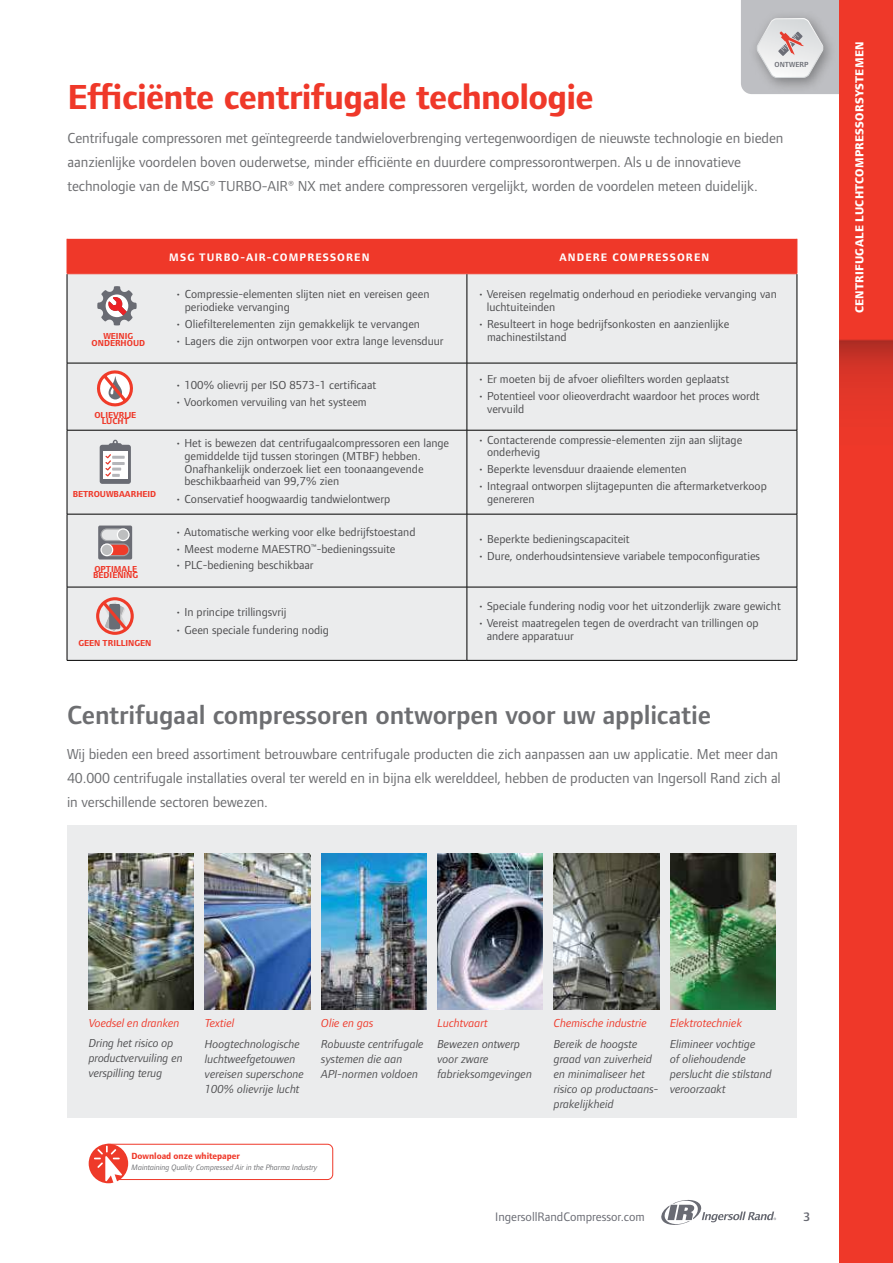
<style>
.page{position:relative;width:893px;height:1263px;background:#fff}
.page>*{position:absolute;margin:0;border:0;box-sizing:border-box;transform-origin:0 0}
.t1{font:700 36px "Foundry Form Sans";letter-spacing:-.02em;color:#ef3829}
.t2{font:600 27px "Foundry Form Sans";letter-spacing:-.01em;color:#6d6e71}
.t3{font:15px/24px "Foundry Form Sans";letter-spacing:-.005em;color:#6d6e71}
.t4{font:12.75px "Foundry Form Sans";color:#696b73}
.t5{font:600 12.75px "Foundry Form Sans";color:#696b73}
.t6{font:12px/12.8px "Foundry Form Sans";color:#4d4d4f}
.t7{font:italic 12px/15px "Foundry Form Sans";color:#4d4d4f}
.t8{font:italic 12px "Foundry Form Sans";color:#ef3829}
.t9{font:800 12px "Foundry Form Sans";letter-spacing:.02em;color:#fff}
.t10{font:700 11.25px "Foundry Form Sans";letter-spacing:.1em;color:#fff}
.t11{font:700 9.3px "Foundry Form Sans";letter-spacing:-.005em;color:#ef3829}
.t12{font:700 9px/7.2px "Foundry Form Sans";color:#ef3829;text-align:center}
.t13{font:italic 8.1px "Foundry Form Sans";letter-spacing:-.005em;color:#6d6e71}
.t14{font:600 7.65px "Foundry Form Sans";color:#6a6c74}
</style>
<div class="page">
<svg style="left:661px;top:1199px;width:115px;height:26px"></svg>
<div style="left:839px;top:0;width:54px;height:1263px;background:#ef3829"></div>
<div style="left:67px;top:825px;width:730px;height:293px;background:#ebeced"></div>
<img style="left:89px;top:853px;width:105px;height:156px">
<img style="left:205px;top:853px;width:105px;height:156px">
<img style="left:321px;top:853px;width:106px;height:156px">
<img style="left:437px;top:853px;width:106px;height:156px">
<img style="left:554px;top:853px;width:105px;height:156px">
<img style="left:670px;top:853px;width:105px;height:156px">
<svg style="left:741px;top:0;width:104px;height:94px;background:#c8bdbe"></svg>
<div style="left:68px;top:239px;width:729px;height:34px;background:#ef3829"></div>
<div style="left:68px;top:274px;width:729px;height:386px;background:#ebeced"></div>
<hr style="left:67px;top:273px;width:400px;height:1px;background:#ef3829">
<hr style="left:467px;top:273px;width:330px;height:1px;background:#ef3829">
<hr style="left:67px;top:363px;width:400px;height:1px;background:#000">
<hr style="left:67px;top:430px;width:400px;height:1px;background:#000">
<hr style="left:67px;top:514px;width:400px;height:1px;background:#000">
<hr style="left:67px;top:587px;width:400px;height:1px;background:#000">
<hr style="left:467px;top:274px;width:1px;height:89px;background:#000">
<hr style="left:467px;top:363px;width:330px;height:1px;background:#000">
<hr style="left:467px;top:363px;width:1px;height:67px;background:#000">
<hr style="left:467px;top:430px;width:330px;height:1px;background:#000">
<hr style="left:467px;top:430px;width:1px;height:84px;background:#000">
<hr style="left:467px;top:514px;width:330px;height:1px;background:#000">
<hr style="left:467px;top:514px;width:1px;height:73px;background:#000">
<hr style="left:467px;top:587px;width:330px;height:1px;background:#000">
<hr style="left:467px;top:587px;width:1px;height:73px;background:#000">
<hr style="left:67px;top:274px;width:1px;height:89px;background:#000">
<hr style="left:797px;top:274px;width:1px;height:89px;background:#000">
<hr style="left:67px;top:363px;width:1px;height:67px;background:#000">
<hr style="left:797px;top:363px;width:1px;height:67px;background:#000">
<hr style="left:67px;top:430px;width:1px;height:84px;background:#000">
<hr style="left:797px;top:430px;width:1px;height:84px;background:#000">
<hr style="left:67px;top:514px;width:1px;height:73px;background:#000">
<hr style="left:797px;top:514px;width:1px;height:73px;background:#000">
<hr style="left:67px;top:587px;width:1px;height:73px;background:#000">
<hr style="left:797px;top:587px;width:1px;height:73px;background:#000">
<hr style="left:67px;top:660px;width:400px;height:1px;background:#000">
<hr style="left:467px;top:660px;width:330px;height:1px;background:#000">
<hr style="left:67px;top:239px;width:1px;height:34px;background:#ef3829">
<hr style="left:797px;top:239px;width:1px;height:34px;background:#ef3829">
<svg style="left:92px;top:366px;width:41px;height:45px"></svg>
<svg style="left:97px;top:286px;width:40px;height:39px;background:#bca9ad"></svg>
<div style="left:100px;top:445px;width:31px;height:39px;background:#696b73;border-radius:3px"></div>
<div style="left:103px;top:451px;width:25px;height:28px;background:#fff"></div>
<svg style="left:109px;top:440px;width:13px;height:5px"></svg>
<svg style="left:105px;top:454px;width:20px;height:23px"></svg>
<svg style="left:96px;top:597px;width:38px;height:38px"></svg>
<div style="left:98px;top:525px;width:34px;height:34px;background:#6b6d75;border-radius:2px"></div>
<div style="left:101px;top:529px;width:28px;height:12px;background:#e5e6e7;border-radius:6px"></div>
<div style="left:101px;top:528px;width:29px;height:13px;border:1px solid #a8aaad;border-radius:6px"></div>
<div style="left:101px;top:544px;width:28px;height:12px;background:#ef3b29;border-radius:6px"></div>
<div style="left:101px;top:543px;width:29px;height:13px;border:1px solid #a2a0a5;border-radius:6px"></div>
<div style="left:117px;top:529px;width:12px;height:12px;background:#bdbebf;border-radius:50%"></div>
<div style="left:117px;top:528px;width:13px;height:13px;border:1px solid #fff;border-radius:50%"></div>
<div style="left:101px;top:544px;width:12px;height:12px;background:#bdbebf;border-radius:50%"></div>
<div style="left:101px;top:543px;width:12px;height:13px;border:1px solid #fff;border-radius:50%"></div>
<div style="left:103px;top:1144px;width:230px;height:36px;border:1px solid #ef3829;border-radius:5px"></div>
<div style="left:89px;top:1144px;width:39px;height:39px;background:#ee3a29;border-radius:50%"></div>
<svg style="left:94px;top:1145px;width:28px;height:38px"></svg>
<p class="t14" style="left:774px;top:60px;width:35px">ONTWERP</p>
<h1 class="t1" style="left:68px;top:75px;width:528px">Efficiënte centrifugale technologie</h1>
<p class="t3" style="left:68px;top:126px;width:717px">Centrifugale compressoren met geïntegreerde tandwieloverbrenging vertegenwoordigen de nieuwste technologie en bieden aanzienlijke voordelen boven ouderwetse, minder efficiënte en duurdere compressorontwerpen. Als u de innovatieve technologie van de MSG® TURBO-AIR® NX met andere compressoren vergelijkt, worden de voordelen meteen duidelijk.</p>
<p class="t12" style="left:92px;top:332px;width:55px">WEINIG<br>ONDERHOUD</p>
<p class="t12" style="left:94px;top:411px;width:43px">OLIEVRIJE</p>
<p class="t12" style="left:102px;top:417px;width:29px">LUCHT</p>
<p class="t12" style="left:73px;top:490px;width:85px">BETROUWBAARHEID</p>
<p class="t12" style="left:93px;top:565px;width:47px;line-height:6.6px;text-align:left">OPTIMALE<br>BEDIENING</p>
<p class="t12" style="left:78px;top:640px;width:75px">GEEN TRILLINGEN</p>
<p class="t10" style="left:169px;top:250px;width:202px">MSG TURBO-AIR-COMPRESSOREN</p>
<p class="t10" style="left:559px;top:250px;width:151px">ANDERE COMPRESSOREN</p>
<p class="t6" style="left:185px;top:287px;width:246px;text-indent:-10px">• Compressie-elementen slijten niet en vereisen geen periodieke vervanging</p>
<p class="t6" style="left:175px;top:317px;width:246px">• Oliefilterelementen zijn gemakkelijk te vervangen</p>
<p class="t6" style="left:175px;top:334px;width:270px">• Lagers die zijn ontworpen voor extra lange levensduur</p>
<p class="t6" style="left:487px;top:288px;width:291px;text-indent:-9px">• Vereisen regelmatig onderhoud en periodieke vervanging van luchtuiteinden</p>
<p class="t6" style="left:487px;top:318px;width:244px;text-indent:-9px">• Resulteert in hoge bedrijfsonkosten en aanzienlijke machinestilstand</p>
<p class="t6" style="left:175px;top:379px;width:203px">• 100% olievrij per ISO 8573-1 certificaat</p>
<p class="t6" style="left:175px;top:396px;width:193px">• Voorkomen vervuiling van het systeem</p>
<p class="t6" style="left:184px;top:437px;width:266px;text-indent:-9px">• Het is bewezen dat centrifugaalcompressoren een lange gemiddelde tijd tussen storingen (MTBF) hebben.<br>Onafhankelijk onderzoek liet een toonaangevende beschikbaarheid van 99,7% zien</p>
<p class="t6" style="left:175px;top:492px;width:217px">• Conservatief hoogwaardig tandwielontwerp</p>
<p class="t6" style="left:175px;top:526px;width:242px">• Automatische werking voor elke bedrijfstoestand</p>
<p class="t6" style="left:175px;top:543px;width:222px">• Meest moderne MAESTRO<sup>™</sup>-bedieningssuite</p>
<p class="t6" style="left:175px;top:558px;width:140px">• PLC-bediening beschikbaar</p>
<p class="t6" style="left:175px;top:606px;width:113px">• In principe trillingsvrij</p>
<p class="t6" style="left:175px;top:623px;width:155px">• Geen speciale fundering nodig</p>
<p class="t6" style="left:478px;top:373px;width:253px">• Er moeten bij de afvoer oliefilters worden geplaatst</p>
<p class="t6" style="left:487px;top:390px;width:274px;text-indent:-9px">• Potentieel voor olieoverdracht waardoor het proces wordt vervuild</p>
<p class="t6" style="left:487px;top:433px;width:257px;text-indent:-9px">• Contacterende compressie-elementen zijn aan slijtage onderhevig</p>
<p class="t6" style="left:478px;top:463px;width:210px">• Beperkte levensduur draaiende elementen</p>
<p class="t6" style="left:487px;top:480px;width:281px;text-indent:-9px">• Integraal ontworpen slijtagepunten die aftermarketverkoop genereren</p>
<p class="t6" style="left:478px;top:533px;width:154px">• Beperkte bedieningscapaciteit</p>
<p class="t6" style="left:478px;top:550px;width:284px">• Dure, onderhoudsintensieve variabele tempoconfiguraties</p>
<p class="t6" style="left:478px;top:600px;width:305px">• Speciale fundering nodig voor het uitzonderlijk zware gewicht</p>
<p class="t6" style="left:487px;top:617px;width:273px;text-indent:-9px">• Vereist maatregelen tegen de overdracht van trillingen op andere apparatuur</p>
<h2 class="t2" style="left:67px;top:699px;width:645px">Centrifugaal compressoren ontworpen voor uw applicatie</h2>
<p class="t3" style="left:67px;top:742px;width:715px">Wij bieden een breed assortiment betrouwbare centrifugale producten die zich aanpassen aan uw applicatie. Met meer dan<br>40.000 centrifugale installaties overal ter wereld en in bijna elk werelddeel, hebben de producten van Ingersoll Rand zich al in verschillende sectoren bewezen.</p>
<p class="t9" style="left:853px;top:313px;width:273px;rotate:-90deg">CENTRIFUGALE LUCHTCOMPRESSORSYSTEMEN</p>
<p class="t8" style="left:89px;top:1016px;width:92px">Voedsel en dranken</p>
<p class="t7" style="left:89px;top:1036px;width:96px">Dring het risico op productvervuiling en verspilling terug</p>
<p class="t8" style="left:205px;top:1016px;width:31px">Textiel</p>
<p class="t7" style="left:205px;top:1036px;width:101px">Hoogtechnologische luchtweefgetouwen vereisen superschone<br>100% olievrije lucht</p>
<p class="t8" style="left:321px;top:1016px;width:54px">Olie en gas</p>
<p class="t7" style="left:321px;top:1036px;width:104px">Robuuste centrifugale systemen die aan<br>API-normen voldoen</p>
<p class="t8" style="left:437px;top:1016px;width:52px">Luchtvaart</p>
<p class="t7" style="left:437px;top:1036px;width:96px">Bewezen ontwerp voor zware fabrieksomgevingen</p>
<p class="t8" style="left:554px;top:1016px;width:95px">Chemische industrie</p>
<p class="t7" style="left:554px;top:1036px;width:105px">Bereik de hoogste graad van zuiverheid en minimaliseer het risico op productaans&shy;prakelijkheid</p>
<p class="t8" style="left:670px;top:1016px;width:74px">Elektrotechniek</p>
<p class="t7" style="left:670px;top:1036px;width:103px">Elimineer vochtige<br>of oliehoudende perslucht die stilstand veroorzaakt</p>
<p class="t11" style="left:132px;top:1150px;width:110px">Download onze whitepaper</p>
<p class="t13" style="left:132px;top:1163px;width:187px">Maintaining Quality Compressed Air in the Pharma Industry</p>
<p class="t4" style="left:495px;top:1209px;width:151px">IngersollRandCompressor.com</p>
<p class="t5" style="left:803px;top:1209px;width:9px">3</p>
</div>
